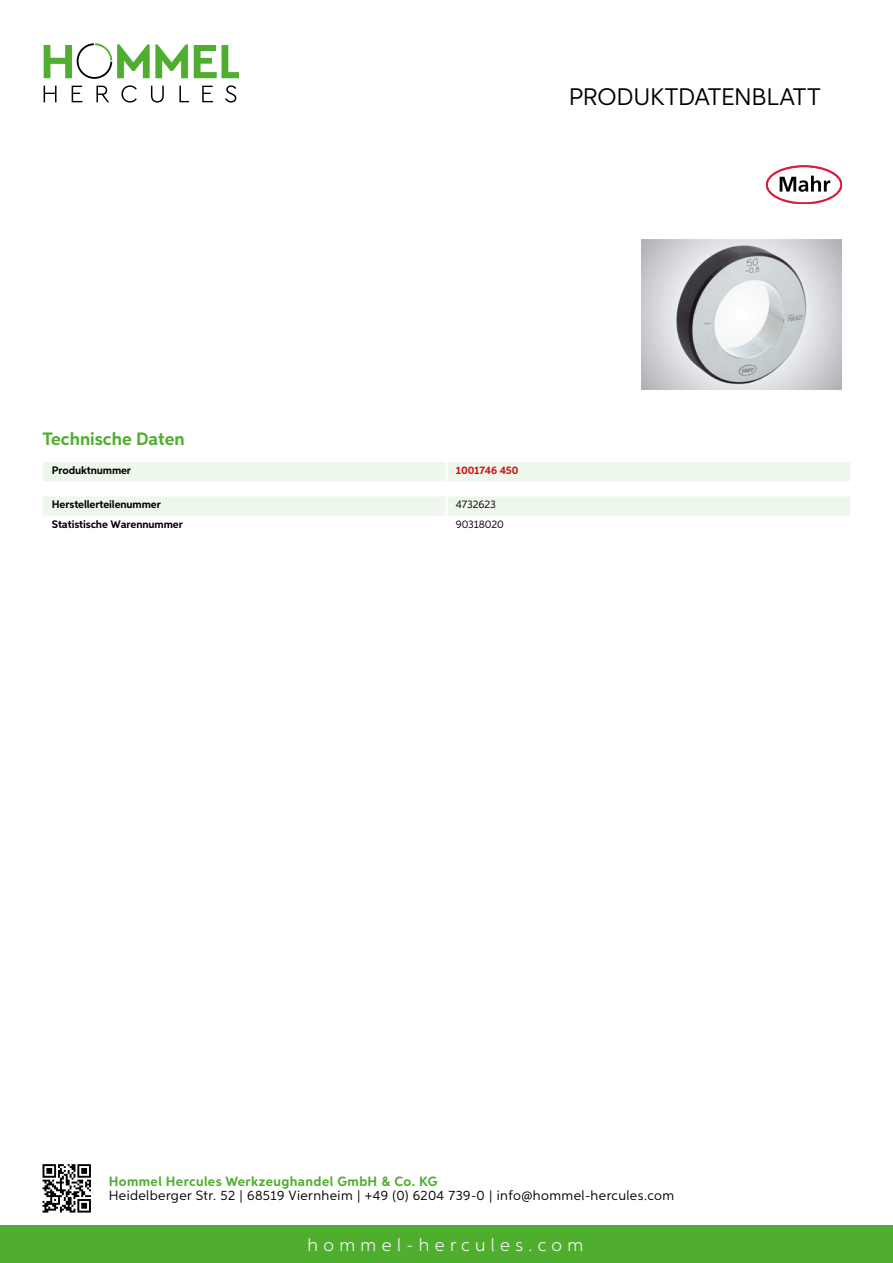
<style>
.page{position:relative;width:893px;height:1263px;background:#fff}
.page>*{position:absolute;margin:0;border:0;box-sizing:border-box;transform-origin:0 0}
.t1{font:24px "Aspira";letter-spacing:-.01em;color:#000}
.t2{font:300 18px "Aspira";letter-spacing:.3em;color:#fff}
.t3{font:700 18px "Aspira";color:#50ae2f}
.t4{font:13.5px "Aspira";letter-spacing:.03em;color:#000}
.t5{font:700 13.5px "Aspira";letter-spacing:.03em;color:#50ae2f}
.t6{font:700 10.95px "Aspira";letter-spacing:-.01em;color:#000}
.t7{font:10.95px "Aspira";letter-spacing:-.01em;color:#000}
.t8{font:700 10.95px "Aspira";letter-spacing:-.01em;color:#cd1013}
</style>
<div class="page">
<div style="left:0;top:1226px;width:893px;height:37px;background:#50ae2f"></div>
<svg style="left:43px;top:1164px;width:48px;height:48px"></svg>
<svg style="left:194px;top:45px;width:45px;height:33px"></svg>
<svg style="left:44px;top:43px;width:144px;height:36px"></svg>
<svg style="left:44px;top:86px;width:13px;height:16px"></svg>
<svg style="left:72px;top:86px;width:10px;height:16px"></svg>
<svg style="left:96px;top:86px;width:13px;height:16px"></svg>
<svg style="left:121px;top:85px;width:16px;height:18px"></svg>
<svg style="left:151px;top:86px;width:13px;height:17px"></svg>
<svg style="left:179px;top:86px;width:10px;height:16px"></svg>
<svg style="left:202px;top:86px;width:11px;height:16px"></svg>
<svg style="left:225px;top:85px;width:11px;height:18px"></svg>
<div style="left:43px;top:462px;width:807px;height:19px;background:#eef7eb"></div>
<hr style="left:445px;top:462px;width:3px;height:19px;background:#fff">
<div style="left:43px;top:497px;width:807px;height:19px;background:#eef7eb"></div>
<img style="left:642px;top:239px;width:200px;height:150px">
<svg style="left:766px;top:166px;width:76px;height:38px"></svg>
<h1 class="t1" style="left:569px;top:82px;width:253px">Produktdatenblatt</h1>
<h2 class="t3" style="left:43px;top:428px;width:144px">Technische Daten</h2>
<p class="t6" style="left:52px;top:463px;width:81px">Produktnummer</p>
<p class="t8" style="left:456px;top:463px;width:64px">1001746 450</p>
<p class="t6" style="left:52px;top:498px;width:111px">Herstellerteilenummer</p>
<p class="t7" style="left:456px;top:498px;width:41px">4732623</p>
<p class="t6" style="left:52px;top:517px;width:132px">Statistische Warennummer</p>
<p class="t7" style="left:456px;top:517px;width:49px">90318020</p>
<p class="t5" style="left:109px;top:1172px;width:330px">Hommel Hercules Werkzeughandel GmbH &amp; Co. KG</p>
<p class="t4" style="left:109px;top:1187px;width:567px">Heidelberger Str. 52 | 68519 Viernheim | +49 (0) 6204 739-0 | info@hommel-hercules.com</p>
<h2 class="t2" style="left:307px;top:1234px;width:277px">hommel-hercules.com</h2>
</div>
